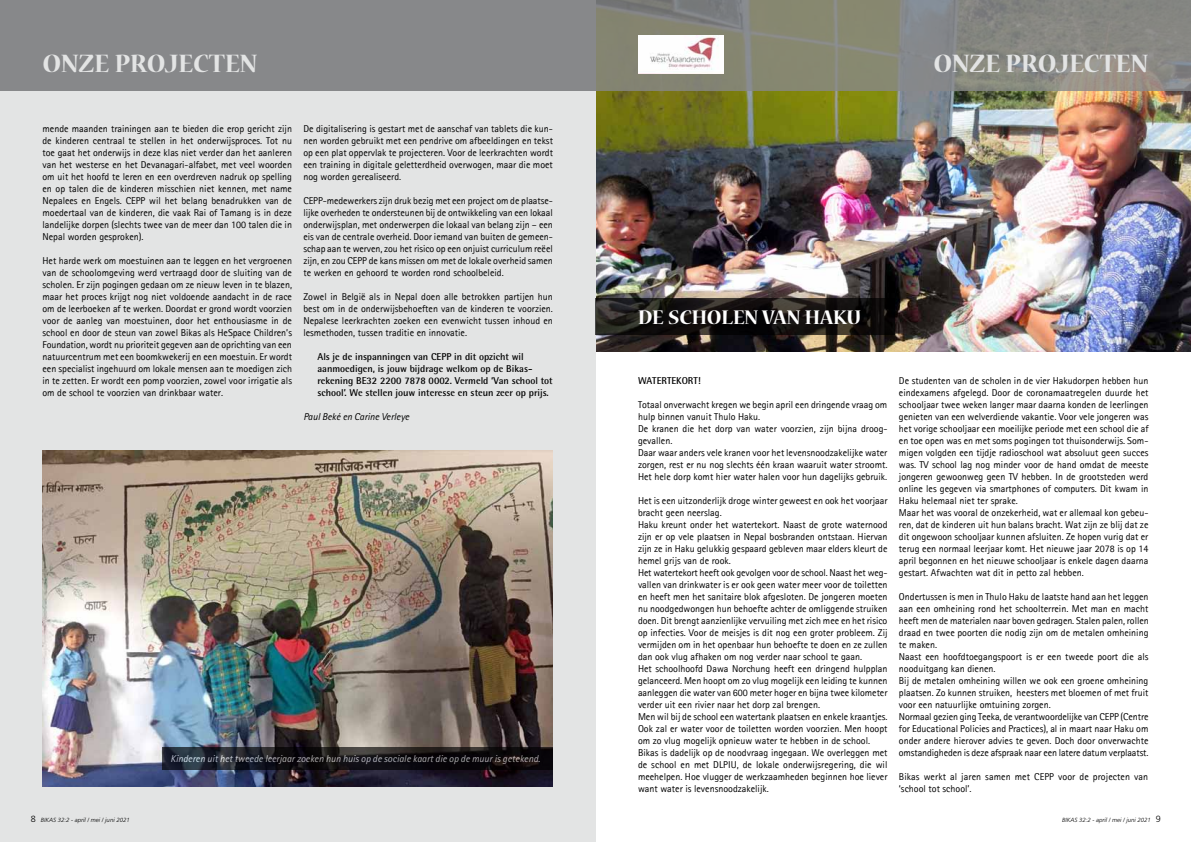
<style>
.page{position:relative;width:1191px;height:842px;background:#fff}
.page>*{position:absolute;margin:0;border:0;box-sizing:border-box;transform-origin:0 0}
.t1{font:700 28px "Nueva Std";color:#e3e4e4}
.t2{font:700 22px "Nueva Std";letter-spacing:-.005em;color:#fff}
.t3{font:10px/12px "Rotis Sans Serif";color:#000}
.t4{font:700 10px/12px "Rotis Semi Sans Std";color:#000}
.t5{font:italic 10px "Agfa Rotis Sans Serif";color:#fff}
.t6{font:italic 10px "Agfa Rotis Sans Serif";color:#000}
.t7{font:italic 300 6px "Frutiger LT Std";color:#000}
.s1{font-style:normal;font-size:9px}
</style>
<div class="page">
<img style="left:595px;top:91px;width:596px;height:260px">
<div style="left:0;top:0;width:595px;height:842px;background:#e3e4e4"></div>
<div style="left:0;top:0;width:595px;height:91px;background:#87888a"></div>
<svg style="left:595px;top:0;width:596px;height:91px"></svg>
<svg style="left:595px;top:298px;width:300px;height:36px;fill:#120f0e"></svg>
<img style="left:638px;top:35px;width:85px;height:39px">
<img style="left:42px;top:450px;width:511px;height:336px">
<svg style="left:162px;top:747px;width:391px;height:22px"></svg>
<h1 class="t1" style="left:43px;top:51px;width:216px">ONZE PROJECTEN</h1>
<h1 class="t1" style="left:933px;top:51px;width:216px">ONZE PROJECTEN</h1>
<p class="t3" style="left:42px;top:123px;width:251px;text-align:justify">mende maanden trainingen aan te bieden die erop gericht zijn de kinderen centraal te stellen in het onderwijsproces. Tot nu toe gaat het onderwijs in deze klas niet verder dan het aanleren van het westerse en het Devanagari-alfabet, met veel woorden om uit het hoofd te leren en een overdreven nadruk op spelling en op talen die de kinderen misschien niet kennen, met name Nepalees en Engels. CEPP wil het belang benadrukken van de moedertaal van de kinderen, die vaak Rai of Tamang is in deze landelijke dorpen (slechts twee van de meer dan 100 talen die in Nepal worden gesproken).</p>
<p class="t3" style="left:42px;top:255px;width:251px;text-align:justify">Het harde werk om moestuinen aan te leggen en het vergroenen van de schoolomgeving werd vertraagd door de sluiting van de scholen. Er zijn pogingen gedaan om ze nieuw leven in te blazen, maar het proces krijgt nog niet voldoende aandacht in de race om de leerboeken af te werken. Doordat er grond wordt voorzien voor de aanleg van moestuinen, door het enthousiasme in de school en door de steun van zowel Bikas als HeSpace Children’s Foundation, wordt nu prioriteit gegeven aan de oprichting van een natuurcentrum met een boomkwekerij en een moestuin. Er wordt een specialist ingehuurd om lokale mensen aan te moedigen zich in te zetten. Er wordt een pomp voorzien, zowel voor irrigatie als om de school te voorzien van drinkbaar water.</p>
<p class="t3" style="left:303px;top:123px;width:251px;text-align:justify">De digitalisering is gestart met de aanschaf van tablets die kun&shy;nen worden gebruikt met een pendrive om afbeeldingen en tekst op een plat oppervlak te projecteren. Voor de leerkrachten wordt een training in digitale geletterdheid overwogen, maar die moet nog worden gerealiseerd.</p>
<p class="t3" style="left:303px;top:195px;width:251px;text-align:justify">CEPP-medewerkers zijn druk bezig met een project om de plaatse&shy;lijke overheden te ondersteunen bij de ontwikkeling van een lokaal onderwijsplan, met onderwerpen die lokaal van belang zijn – een eis van de centrale overheid. Door iemand van buiten de gemeen&shy;schap aan te werven, zou het risico op een onjuist curriculum reëel zijn, en zou CEPP de kans missen om met de lokale overheid samen te werken en gehoord te worden rond schoolbeleid.</p>
<p class="t3" style="left:303px;top:291px;width:251px;text-align:justify">Zowel in België als in Nepal doen alle betrokken partijen hun best om in de onderwijsbehoeften van de kinderen te voorzien.<br>Nepalese leerkrachten zoeken een evenwicht tussen inhoud en lesmethoden, tussen traditie en innovatie.</p>
<p class="t4" style="left:317px;top:350px;width:237px">Als je de inspanningen van CEPP in dit opzicht wil aanmoedigen, is jouw bijdrage welkom op de Bikas&shy;rekening BE32 2200 7878 0002. Vermeld ‘Van school tot school’. We stellen jouw interesse en steun zeer op prijs.</p>
<p class="t6" style="left:303px;top:411px;width:107px">Paul Beké en Carine Verleye</p>
<p class="t7" style="left:31px;top:817px;width:100px"><span class="s1">8</span> BIKAS 32:2 - april / mei / juni 2021</p>
<p class="t5" style="left:171px;top:752px;width:371px">Kinderen uit het tweede leerjaar zoeken hun huis op de sociale kaart die op de muur is getekend.</p>
<h2 class="t2" style="left:638px;top:307px;width:224px">DE SCHOLEN VAN HAKU</h2>
<p class="t4" style="left:638px;top:374px;width:15px">Watertekort</p>
<p class="t4" style="left:698px;top:374px;width:4px">!</p>
<p class="t3" style="left:638px;top:399px;width:251px">Totaal onverwacht kregen we begin april een dringende vraag om hulp binnen vanuit Thulo Haku.<br>De kranen die het dorp van water voorzien, zijn bijna droog&shy;gevallen.<br>Daar waar anders vele kranen voor het levensnoodzakelijke water zorgen, rest er nu nog slechts één kraan waaruit water stroomt.<br>Het hele dorp komt hier water halen voor hun dagelijks gebruik.</p>
<p class="t3" style="left:638px;top:495px;width:251px">Het is een uitzonderlijk droge winter geweest en ook het voorjaar bracht geen neerslag.<br>Haku kreunt onder het watertekort. Naast de grote waternood zijn er op vele plaatsen in Nepal bosbranden ontstaan. Hiervan zijn ze in Haku gelukkig gespaard gebleven maar elders kleurt de hemel grijs van de rook.<br>Het watertekort heeft ook gevolgen voor de school. Naast het weg&shy;vallen van drinkwater is er ook geen water meer voor de toiletten en heeft men het sanitaire blok afgesloten. De jongeren moeten nu noodgedwongen hun behoefte achter de omliggende struiken doen. Dit brengt aanzienlijke vervuiling met zich mee en het risico op infecties. Voor de meisjes is dit nog een groter probleem. Zij vermijden om in het openbaar hun behoefte te doen en ze zullen dan ook vlug afhaken om nog verder naar school te gaan.<br>Het schoolhoofd Dawa Norchung heeft een dringend hulpplan gelanceerd. Men hoopt om zo vlug mogelijk een leiding te kunnen aanleggen die water van 600 meter hoger en bijna twee kilometer verder uit een rivier naar het dorp zal brengen.<br>Men wil bij de school een watertank plaatsen en enkele kraantjes.<br>Ook zal er water voor de toiletten worden voorzien. Men hoopt om zo vlug mogelijk opnieuw water te hebben in de school.<br>Bikas is dadelijk op de noodvraag ingegaan. We overleggen met de school en met DLPIU, de lokale onderwijsregering, die wil meehelpen. Hoe vlugger de werkzaamheden beginnen hoe liever want water is levensnoodzakelijk.</p>
<p class="t3" style="left:899px;top:375px;width:251px">De studenten van de scholen in de vier Hakudorpen hebben hun eindexamens afgelegd. Door de coronamaatregelen duurde het schooljaar twee weken langer maar daarna konden de leerlingen genieten van een welverdiende vakantie. Voor vele jongeren was het vorige schooljaar een moeilijke periode met een school die af en toe open was en met soms pogingen tot thuisonderwijs. Som&shy;migen volgden een tijdje radioschool wat absoluut geen succes was. TV school lag nog minder voor de hand omdat de meeste jongeren gewoonweg geen TV hebben. In de grootsteden werd online les gegeven via smartphones of computers. Dit kwam in Haku helemaal niet ter sprake.<br>Maar het was vooral de onzekerheid, wat er allemaal kon gebeu&shy;ren, dat de kinderen uit hun balans bracht. Wat zijn ze blij dat ze dit ongewoon schooljaar kunnen afsluiten. Ze hopen vurig dat er terug een normaal leerjaar komt. Het nieuwe jaar 2078 is op 14 april begonnen en het nieuwe schooljaar is enkele dagen daarna gestart. Afwachten wat dit in petto zal hebben.</p>
<p class="t3" style="left:899px;top:591px;width:251px">Ondertussen is men in Thulo Haku de laatste hand aan het leggen aan een omheining rond het schoolterrein. Met man en macht heeft men de materialen naar boven gedragen. Stalen palen, rollen draad en twee poorten die nodig zijn om de metalen omheining te maken.<br>Naast een hoofdtoegangspoort is er een tweede poort die als nooduitgang kan dienen.<br>Bij de metalen omheining willen we ook een groene omheining plaatsen. Zo kunnen struiken, heesters met bloemen of met fruit voor een natuurlijke omtuining zorgen.<br>Normaal gezien ging Teeka, de verantwoordelijke van CEPP (Centre for Educational Policies and Practices), al in maart naar Haku om onder andere hierover advies te geven. Doch door onverwachte omstandigheden is deze afspraak naar een latere datum verplaatst.</p>
<p class="t3" style="left:899px;top:771px;width:251px">Bikas werkt al jaren samen met CEPP voor de projecten van ‘school tot school’.</p>
<p class="t7" style="left:1062px;top:817px;width:100px">BIKAS 32:2 - april / mei / juni 2021 <span class="s1">9</span></p>
</div>
